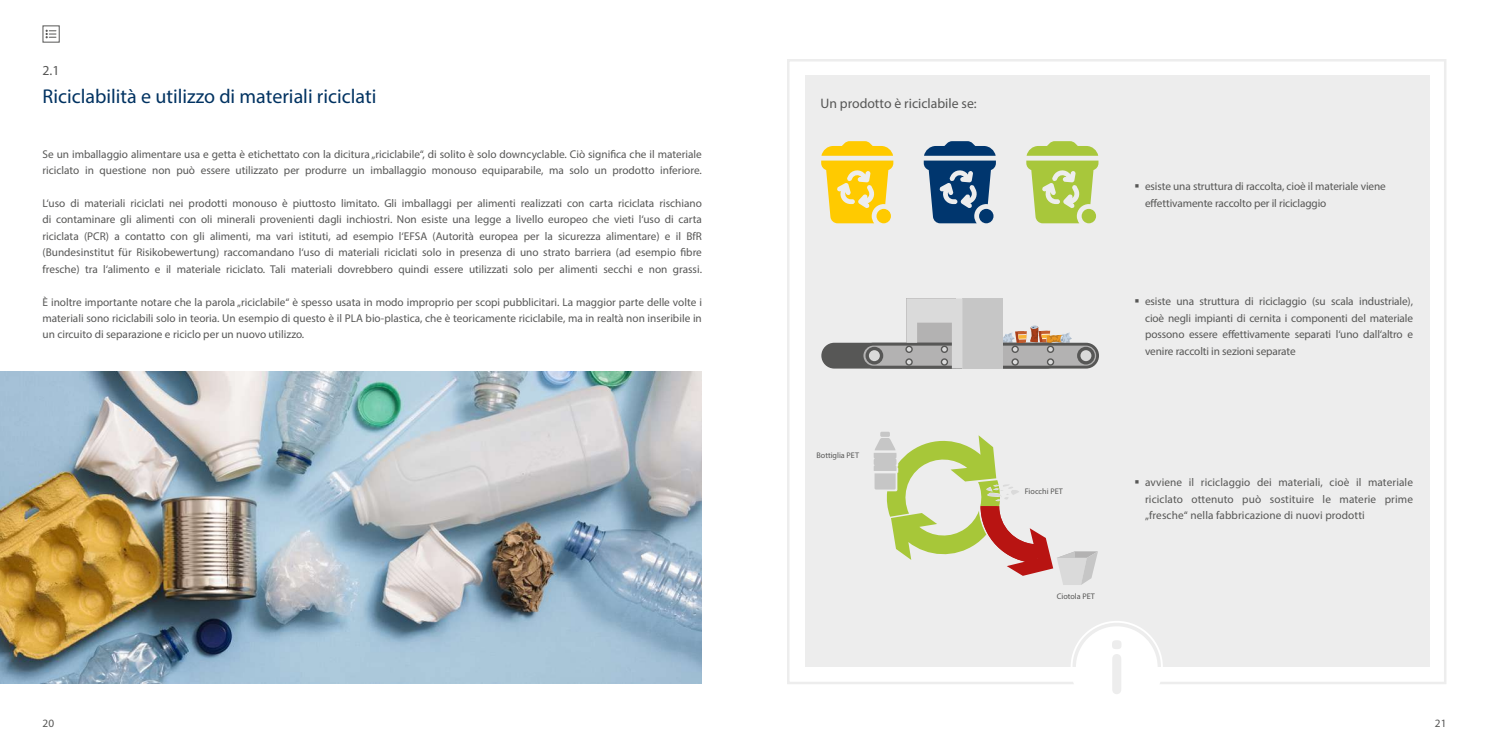
<style>
.page{position:relative;width:1489px;height:745px;background:#fff}
.page>*{position:absolute;margin:0;border:0;box-sizing:border-box;transform-origin:0 0}
.t1{font:20px "Myriad Pro";color:#003261}
.t2{font:13.75px "Myriad Pro";color:#575756}
.t3{font:11.25px/16.4px "Myriad Pro";color:#575756;text-align:justify}
.t4{font:8.12px "Myriad Pro";color:#575756}
</style>
<div class="page">
<div style="left:805px;top:75px;width:624px;height:591px;background:#ededed"></div>
<svg style="left:46px;top:30px;width:10px;height:8px"></svg>
<div style="left:43px;top:25px;width:17px;height:18px;border:1px solid #575756"></div>
<img style="left:0;top:371px;width:702px;height:312px">
<svg style="left:1070px;top:621px;width:92px;height:73px"></svg>
<svg style="left:821px;top:141px;width:72px;height:82px"></svg>
<svg style="left:923px;top:141px;width:72px;height:82px"></svg>
<svg style="left:1026px;top:141px;width:72px;height:82px"></svg>
<svg style="left:860px;top:342px;width:238px;height:26px"></svg>
<div style="left:821px;top:342px;width:238px;height:26px;background:#575756;border-radius:13px"></div>
<div style="left:863px;top:345px;width:233px;height:20px;background:#b3b2b2;border-radius:10px"></div>
<svg style="left:1076px;top:346px;width:18px;height:18px"></svg>
<div style="left:1080px;top:350px;width:11px;height:11px;background:#dadada;border-radius:50%"></div>
<svg style="left:1046px;top:358px;width:8px;height:7px"></svg>
<svg style="left:1048px;top:359px;width:4px;height:5px"></svg>
<svg style="left:1011px;top:358px;width:7px;height:7px"></svg>
<svg style="left:1012px;top:359px;width:5px;height:5px"></svg>
<svg style="left:865px;top:346px;width:18px;height:18px"></svg>
<div style="left:868px;top:350px;width:11px;height:11px;background:#dadada;border-radius:50%"></div>
<div style="left:962px;top:298px;width:41px;height:70px;background:#c6c6c6"></div>
<svg style="left:906px;top:298px;width:56px;height:70px"></svg>
<svg style="left:1003px;top:325px;width:68px;height:26px"></svg>
<div style="left:880px;top:431px;width:9px;height:5px;background:#c6c6c6"></div>
<svg style="left:873px;top:435px;width:224px;height:149px"></svg>
<p class="t2" style="left:43px;top:62px;width:18px">2.1</p>
<h1 class="t1" style="left:43px;top:84px;width:335px">Riciclabilità e utilizzo di materiali riciclati</h1>
<p class="t3" style="left:43px;top:145px;width:661px">Se un imballaggio alimentare usa e getta è etichettato con la dicitura „riciclabile“, di solito è solo downcyclable. Ciò significa che il materiale riciclato in questione non può essere utilizzato per produrre un imballaggio monouso equiparabile, ma solo un prodotto inferiore.</p>
<p class="t3" style="left:43px;top:195px;width:661px">L‘uso di materiali riciclati nei prodotti monouso è piuttosto limitato. Gli imballaggi per alimenti realizzati con carta riciclata rischiano di contaminare gli alimenti con oli minerali provenienti dagli inchiostri. Non esiste una legge a livello europeo che vieti l‘uso di carta riciclata (PCR) a contatto con gli alimenti, ma vari istituti, ad esempio l‘EFSA (Autorità europea per la sicurezza alimentare) e il BfR (Bundesinstitut für Risikobewertung) raccomandano l‘uso di materiali riciclati solo in presenza di uno strato barriera (ad esempio fibre fresche) tra l‘alimento e il materiale riciclato. Tali materiali dovrebbero quindi essere utilizzati solo per alimenti secchi e non grassi.</p>
<p class="t3" style="left:43px;top:293px;width:661px">È inoltre importante notare che la parola „riciclabile“ è spesso usata in modo improprio per scopi pubblicitari. La maggior parte delle volte i materiali sono riciclabili solo in teoria. Un esempio di questo è il PLA bio-plastica, che è teoricamente riciclabile, ma in realtà non inseribile in un circuito di separazione e riciclo per un nuovo utilizzo.</p>
<p class="t2" style="left:820px;top:95px;width:158px">Un prodotto è riciclabile se:</p>
<p class="t4" style="left:816px;top:450px;width:44px">Bottiglia PET</p>
<p class="t4" style="left:1024px;top:486px;width:39px">Fiocchi PET</p>
<p class="t4" style="left:1056px;top:590px;width:40px">Ciotola PET</p>
<p class="t3" style="left:1144px;top:178px;width:242px">esiste una struttura di raccolta, cioè il materiale viene effettivamente raccolto per il riciclaggio</p>
<p class="t3" style="left:1144px;top:293px;width:269px">esiste una struttura di riciclaggio (su scala industriale), cioè negli impianti di cernita i componenti del materiale possono essere effettivamente separati l‘uno dall‘altro e venire raccolti in sezioni separate</p>
<p class="t3" style="left:1144px;top:474px;width:269px">avviene il riciclaggio dei materiali, cioè il materiale riciclato ottenuto può sostituire le materie prime „fresche“ nella fabbricazione di nuovi prodotti</p>
<p class="t3" style="left:43px;top:714px;width:13px">20</p>
<p class="t3" style="left:1434px;top:714px;width:13px">21</p>
</div>
